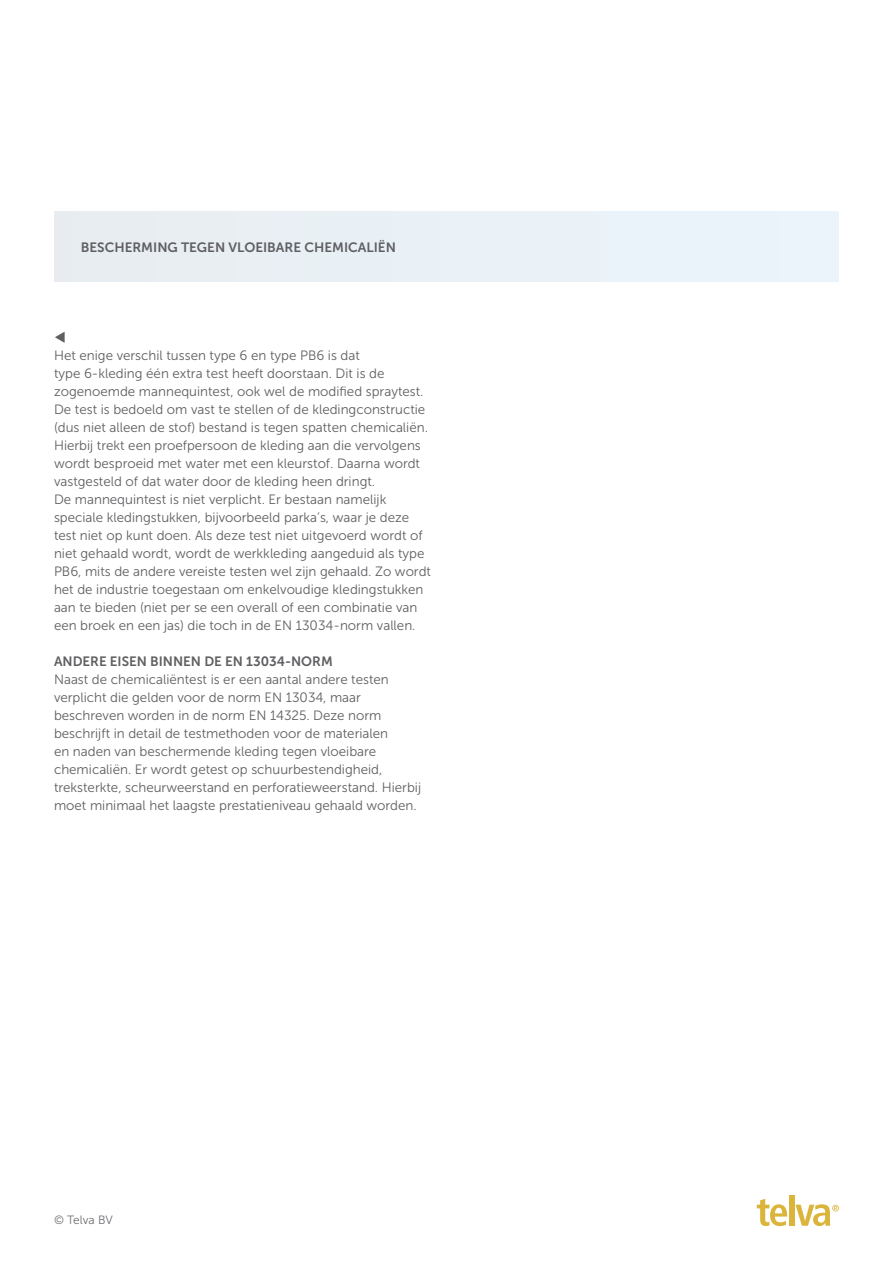
<style>
.page{position:relative;width:893px;height:1263px;background:#fff}
.page>*{position:absolute;margin:0;border:0;box-sizing:border-box;transform-origin:0 0}
.t1{font:13.5px/18px "Museo Sans 300";color:#5f5f62}
.t2{font:13.5px "Museo Sans 700";color:#5f5f62}
.t3{font:12px "Museo Sans 300";color:#6c6d70}
</style>
<div class="page">
<svg style="left:757px;top:1199px;width:30px;height:27px"></svg>
<div style="left:789px;top:1195px;width:5px;height:31px;background:#dbb43b"></div>
<svg style="left:795px;top:1204px;width:44px;height:22px"></svg>
<div style="left:54px;top:212px;width:785px;height:70px;background:#eaf1f7"></div>
<p class="t2" style="left:81px;top:240px;width:317px">BESCHERMING TEGEN VLOEIBARE CHEMICALIËN</p>
<p class="t1" style="left:54px;top:346px;width:379px">Het enige verschil tussen type 6 en type PB6 is dat<br>type 6-kleding één extra test heeft doorstaan. Dit is de zogenoemde mannequintest, ook wel de modified spraytest.<br>De test is bedoeld om vast te stellen of de kledingconstructie (dus niet alleen de stof) bestand is tegen spatten chemicaliën.<br>Hierbij trekt een proefpersoon de kleding aan die vervolgens wordt besproeid met water met een kleurstof. Daarna wordt vastgesteld of dat water door de kleding heen dringt.<br>De mannequintest is niet verplicht. Er bestaan namelijk speciale kledingstukken, bijvoorbeeld parka’s, waar je deze test niet op kunt doen. Als deze test niet uitgevoerd wordt of niet gehaald wordt, wordt de werkkleding aangeduid als type PB6, mits de andere vereiste testen wel zijn gehaald. Zo wordt het de industrie toegestaan om enkelvoudige kledingstukken aan te bieden (niet per se een overall of een combinatie van een broek en een jas) die toch in de EN 13034-norm vallen.</p>
<p class="t2" style="left:54px;top:654px;width:280px">ANDERE EISEN BINNEN DE EN 13034-NORM</p>
<p class="t1" style="left:54px;top:670px;width:369px">Naast de chemicaliëntest is er een aantal andere testen verplicht die gelden voor de norm EN 13034, maar beschreven worden in de norm EN 14325. Deze norm beschrijft in detail de testmethoden voor de materialen<br>en naden van beschermende kleding tegen vloeibare chemicaliën. Er wordt getest op schuurbestendigheid, treksterkte, scheurweerstand en perforatieweerstand. Hierbij moet minimaal het laagste prestatieniveau gehaald worden.</p>
<p class="t3" style="left:54px;top:1213px;width:60px">© Telva BV</p>
</div>
